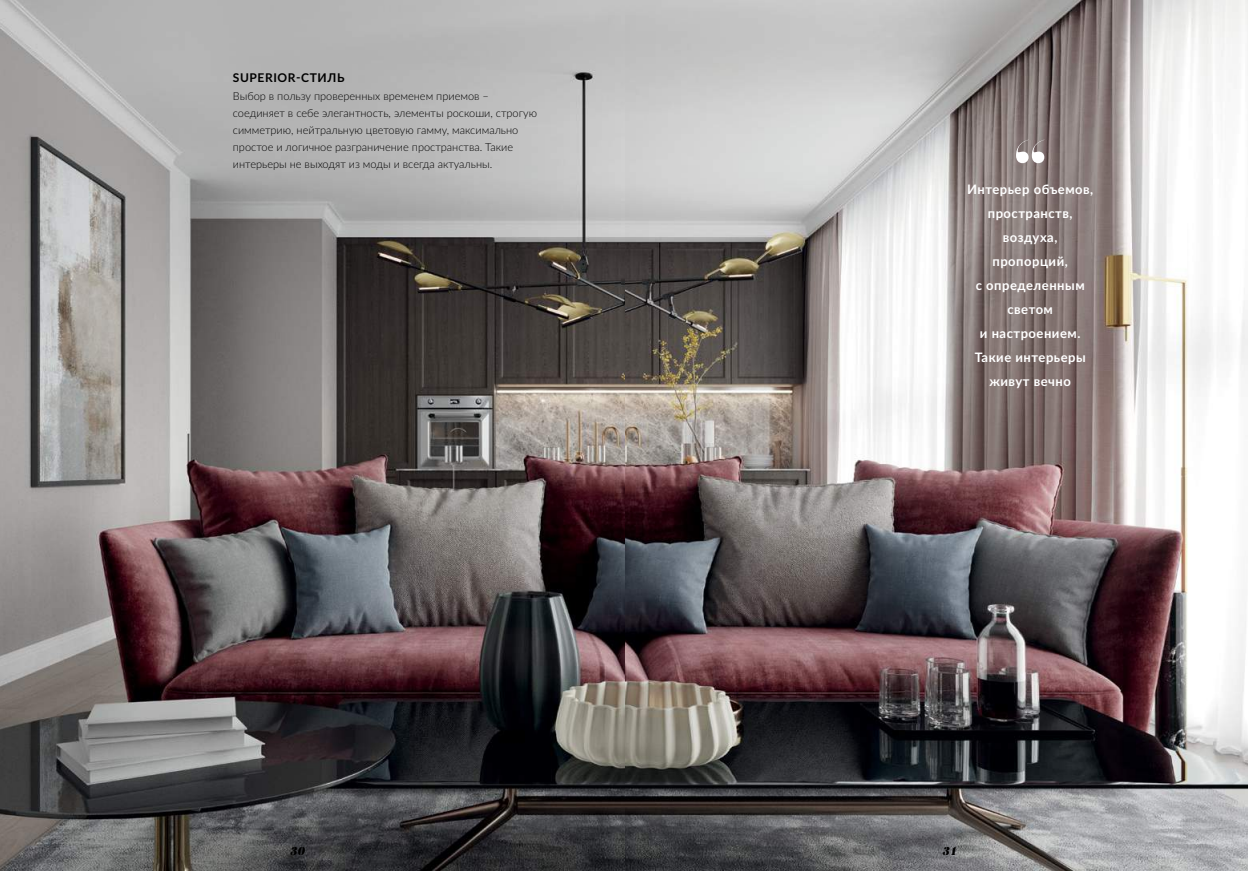
<style>
.page{position:relative;width:1248px;height:871px;background:#fff}
.page>*{position:absolute;margin:0;border:0;box-sizing:border-box;transform-origin:0 0}
.t1{font:700 13px/24px "Lato";letter-spacing:.04em;color:#fff;text-align:center}
.t2{font:700 12px "Lato";letter-spacing:.05em;color:#000}
.t3{font:italic 12px "PF Regal Finesse Pro U Black";color:#000}
.t4{font:300 11px/17px "Lato";color:#000}
</style>
<div class="page">
<img style="left:0;top:0;width:1247px;height:870px">
<svg style="left:1015px;top:140px;width:29px;height:23px"></svg>
<p class="t2" style="left:233px;top:69px;width:113px">SUPERIOR-СТИЛЬ</p>
<p class="t4" style="left:233px;top:87px;width:306px">Выбор в пользу проверенных временем приемов – соединяет в себе элегантность, элементы роскоши, строгую симметрию, нейтральную цветовую гамму, максимально простое и логичное разграничение пространства. Такие интерьеры не выходят из моды и всегда актуальны.</p>
<p class="t1" style="left:967px;top:176px;width:128px">Интерьер объемов, пространств, воздуха, пропорций,<br>с определенным светом<br>и настроением.<br>Такие интерьеры живут вечно</p>
<p class="t3" style="left:290px;top:842px;width:16px">30</p>
<p class="t3" style="left:942px;top:843px;width:16px">31</p>
</div>
